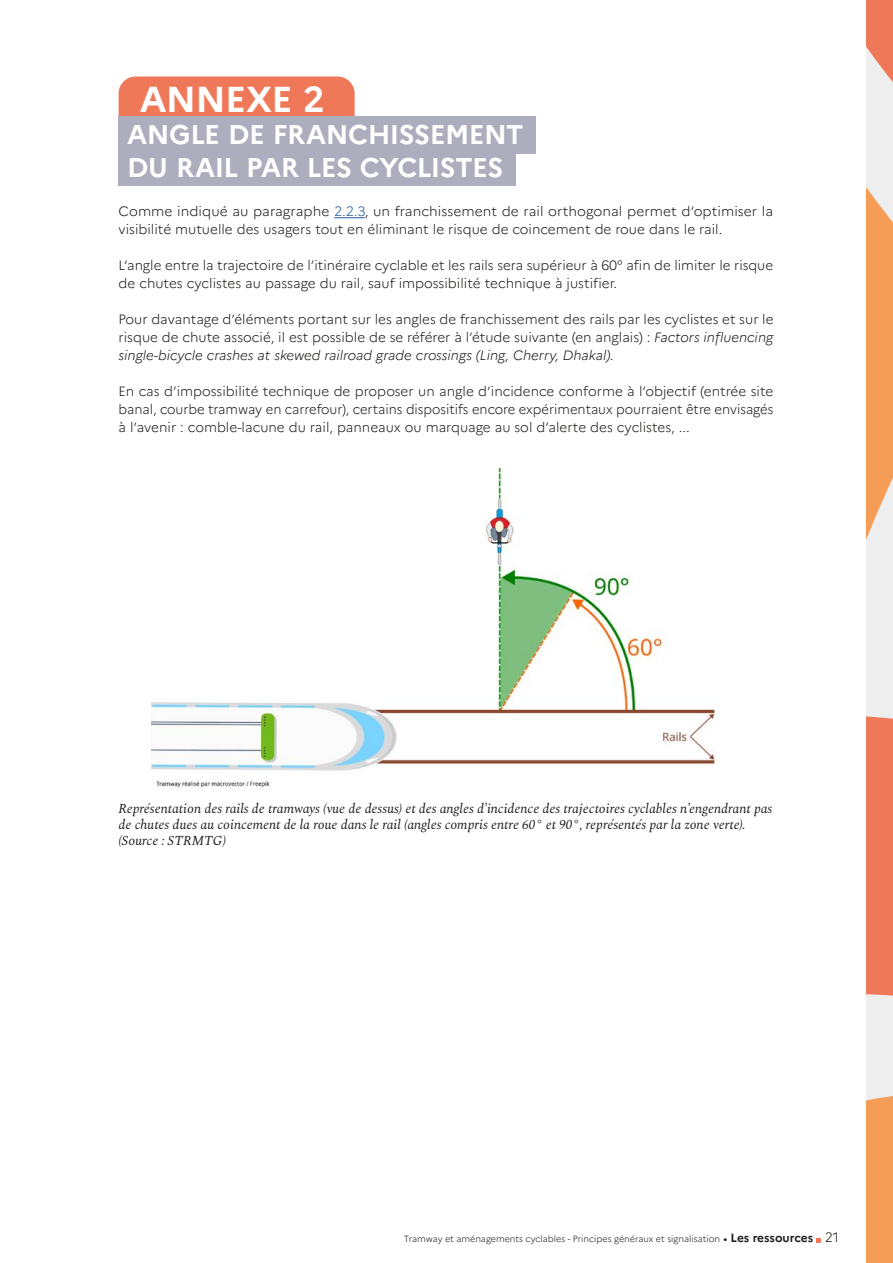
<style>
.page{position:relative;width:893px;height:1263px;background:#fff}
.page>*{position:absolute;margin:0;border:0;box-sizing:border-box;transform-origin:0 0}
.ANNEXTE_TITRE_L1_arr{font:700 36px "Marianne";letter-spacing:-.02em;color:#fff}
.ANNEXE_TITRE_lig2{font:700 27px "Marianne";letter-spacing:-.02em;color:#fff}
.TEXTE{font:300 13.5px/18px "Marianne";color:#1d1d1b}
.legende{font:italic 13.5px/16.2px "Spectral";color:#1d1d1b}
.t1{font:300 9px "Marianne";color:#1d1d1b}
.s1{color:#275b9c}
.s2{font-style:italic}
.s3{font-weight:700}
.s4{font-weight:700;font-size:12px}
.s5{font-size:13.5px}
</style>
<div class="page">
<svg style="left:817px;top:1238px;width:4px;height:4px"></svg>
<div style="left:866px;top:0;width:27px;height:1263px;background:#eee"></div>
<svg style="left:866px;top:716px;width:27px;height:547px"></svg>
<svg style="left:866px;top:0;width:27px;height:540px"></svg>
<div style="left:119px;top:77px;width:236px;height:39px;background:#ef7859"></div>
<div style="left:119px;top:116px;width:417px;height:37px;background:#acaebd"></div>
<div style="left:119px;top:148px;width:397px;height:38px;background:#acaebd"></div>
<hr style="left:334px;top:217px;width:31px;height:1px;background:#275b9c">
<img style="left:151px;top:468px;width:564px;height:321px">
<p class="ANNEXTE_TITRE_L1_arr" style="left:140px;top:71px;width:187px">ANNEXE 2</p>
<p class="ANNEXE_TITRE_lig2" style="left:127px;top:114px;width:398px">ANGLE DE FRANCHISSEMENT</p>
<p class="ANNEXE_TITRE_lig2" style="left:127px;top:146px;width:378px">DU RAIL PAR LES CYCLISTES</p>
<p class="TEXTE" style="left:119px;top:202px;width:656px">Comme indiqué au paragraphe <span class="s1">2.2.3</span>, un franchissement de rail orthogonal permet d’optimiser la visibilité mutuelle des usagers tout en éliminant le risque de coincement de roue dans le rail.</p>
<p class="TEXTE" style="left:119px;top:256px;width:656px">L’angle entre la trajectoire de l’itinéraire cyclable et les rails sera supérieur à 60° afin de limiter le risque de chutes cyclistes au passage du rail, sauf impossibilité technique à justifier.</p>
<p class="TEXTE" style="left:119px;top:310px;width:656px;text-align:justify">Pour davantage d’éléments portant sur les angles de franchissement des rails par les cyclistes et sur le risque de chute associé, il est possible de se référer à l’étude suivante (en anglais) : <span class="s2">Factors influencing single-bicycle crashes at skewed railroad grade crossings (Ling, Cherry, Dhakal).</span></p>
<p class="TEXTE" style="left:119px;top:382px;width:656px;text-align:justify">En cas d’impossibilité technique de proposer un angle d’incidence conforme à l’objectif (entrée site banal, courbe tramway en carrefour), certains dispositifs encore expérimentaux pourraient être envisagés à l’avenir : comble-lacune du rail, panneaux ou marquage au sol d’alerte des cyclistes, ...</p>
<p class="legende" style="left:119px;top:799px;width:655px">Représentation des rails de tramways (vue de dessus) et des angles d’incidence des trajectoires cyclables n’engendrant pas de chutes dues au coincement de la roue dans le rail (angles compris entre 60° et 90°, représentés par la zone verte). (Source : STRMTG)</p>
<p class="t1" style="left:404px;top:1233px;width:437px">Tramway et aménagements cyclables - Principes généraux et signalisation <span class="s3">•</span> <span class="s4">Les ressources</span> <span class="s5">21</span></p>
</div>
